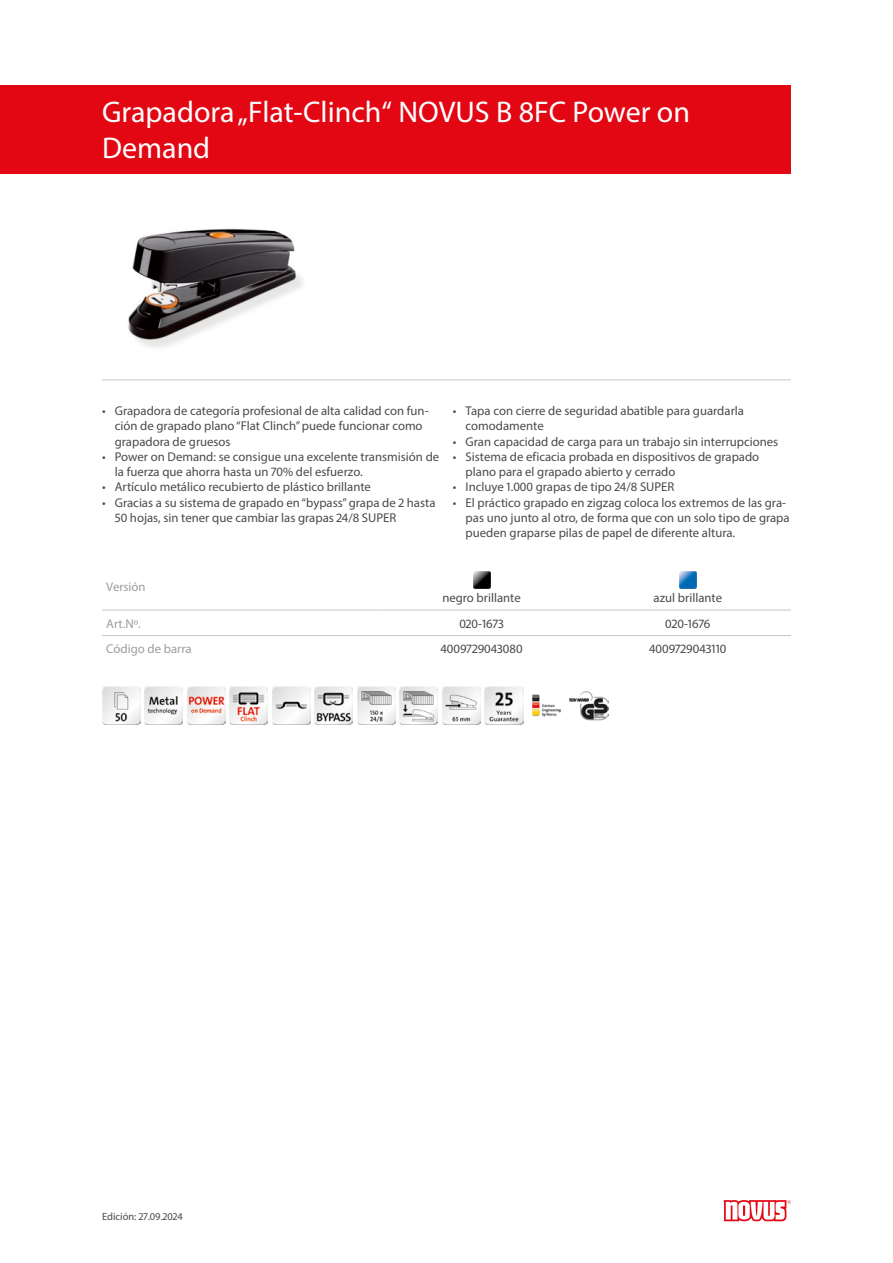
<style>
.page{position:relative;width:893px;height:1263px;background:#fff}
.page>*{position:absolute;margin:0;border:0;box-sizing:border-box;transform-origin:0 0}
.Produktname{font:30px/36px "Myriad Pro";color:#fff}
.Farbildtext{font:12.75px/15.3px "Myriad Pro";color:#4a4a49}
.Produkttabelle_Zentr{font:12.75px "Myriad Pro";color:#4a4a49}
.Produkttabelle_Links{font:12.75px "Myriad Pro";color:#9d9d9c}
.t1{font:10.5px "Myriad Pro";color:#4a4a49}
</style>
<div class="page">
<img style="left:128px;top:228px;width:175px;height:119px">
<hr style="left:102px;top:379px;width:689px;height:1px;background:#c6c6c6">
<img style="left:102px;top:687px;width:38px;height:38px">
<img style="left:145px;top:687px;width:38px;height:38px">
<img style="left:187px;top:687px;width:38px;height:38px">
<img style="left:230px;top:687px;width:38px;height:38px">
<img style="left:272px;top:687px;width:38px;height:38px">
<img style="left:315px;top:687px;width:38px;height:38px">
<img style="left:357px;top:687px;width:38px;height:38px">
<img style="left:400px;top:687px;width:38px;height:38px">
<img style="left:442px;top:687px;width:38px;height:38px">
<img style="left:485px;top:687px;width:38px;height:38px">
<img style="left:532px;top:694px;width:29px;height:23px">
<img style="left:570px;top:691px;width:38px;height:30px">
<svg style="left:724px;top:1200px;width:67px;height:21px"></svg>
<div style="left:0;top:85px;width:791px;height:89px;background:#e30613"></div>
<hr style="left:102px;top:610px;width:276px;height:1px;background:#c6c6c6">
<hr style="left:378px;top:610px;width:207px;height:1px;background:#c6c6c6">
<hr style="left:585px;top:610px;width:206px;height:1px;background:#c6c6c6">
<hr style="left:102px;top:635px;width:276px;height:1px;background:#c6c6c6">
<hr style="left:378px;top:635px;width:207px;height:1px;background:#c6c6c6">
<hr style="left:585px;top:635px;width:206px;height:1px;background:#c6c6c6">
<img style="left:473px;top:571px;width:17px;height:17px">
<img style="left:679px;top:571px;width:17px;height:17px">
<p class="Produktname" style="left:102px;top:94px;width:589px">Grapadora „Flat-Clinch“ NOVUS B 8FC Power on<br>Demand</p>
<p class="Farbildtext" style="left:115px;top:403px;width:315px;text-indent:-13px">• Grapadora de categoría profesional de alta calidad con fun&shy;ción de grapado plano “Flat Clinch” puede funcionar como grapadora de gruesos</p>
<p class="Farbildtext" style="left:115px;top:449px;width:326px;text-indent:-13px">• Power on Demand: se consigue una excelente transmisión de la fuerza que ahorra hasta un 70% del esfuerzo.</p>
<p class="Farbildtext" style="left:102px;top:479px;width:270px">• Artículo metálico recubierto de plástico brillante</p>
<p class="Farbildtext" style="left:115px;top:495px;width:322px;text-indent:-13px">• Gracias a su sistema de grapado en “bypass” grapa de 2 hasta<br>50 hojas, sin tener que cambiar las grapas 24/8 SUPER</p>
<p class="Farbildtext" style="left:466px;top:403px;width:280px;text-indent:-13px">• Tapa con cierre de seguridad abatible para guardarla comodamente</p>
<p class="Farbildtext" style="left:453px;top:433px;width:327px">• Gran capacidad de carga para un trabajo sin interrupciones</p>
<p class="Farbildtext" style="left:466px;top:449px;width:295px;text-indent:-13px">• Sistema de eficacia probada en dispositivos de grapado plano para el grapado abierto y cerrado</p>
<p class="Farbildtext" style="left:453px;top:479px;width:223px">• Incluye 1.000 grapas de tipo 24/8 SUPER</p>
<p class="Farbildtext" style="left:466px;top:495px;width:326px;text-indent:-13px">• El práctico grapado en zigzag coloca los extremos de las gra&shy;pas uno junto al otro, de forma que con un solo tipo de grapa pueden graparse pilas de papel de diferente altura.</p>
<p class="Produkttabelle_Links" style="left:106px;top:579px;width:41px">Versión</p>
<p class="Farbildtext" style="left:442px;top:589px;width:80px">negro brillante</p>
<p class="Farbildtext" style="left:653px;top:589px;width:70px">azul brillante</p>
<p class="Produkttabelle_Links" style="left:106px;top:615px;width:36px">Art.Nº.</p>
<p class="Produkttabelle_Zentr" style="left:459px;top:615px;width:46px">020-1673</p>
<p class="Produkttabelle_Zentr" style="left:665px;top:615px;width:47px">020-1676</p>
<p class="Produkttabelle_Links" style="left:106px;top:641px;width:87px">Código de barra</p>
<p class="Produkttabelle_Zentr" style="left:441px;top:641px;width:84px">4009729043080</p>
<p class="Produkttabelle_Zentr" style="left:649px;top:641px;width:79px">4009729043110</p>
<p class="t1" style="left:102px;top:1210px;width:82px">Edición: 27.09.2024</p>
</div>
